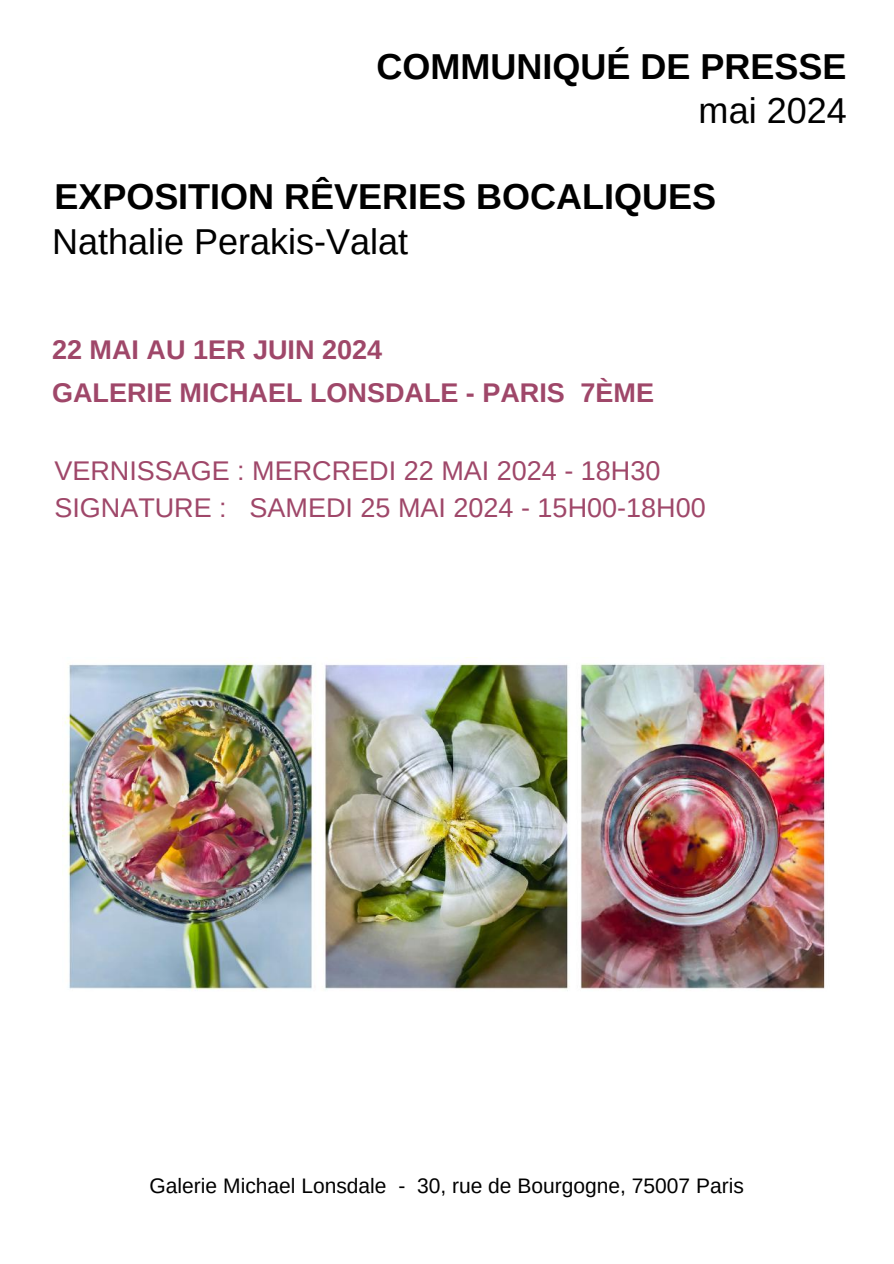
<style>
.page{position:relative;width:894px;height:1264px;background:#fff}
.page>*{position:absolute;margin:0;border:0;box-sizing:border-box;transform-origin:0 0}
.t1{font:700 36px "Arimo";color:#000}
.t2{font:36px "Arimo";color:#000}
.t3{font:27px/37.2px "Arimo";color:#9f4769}
.t4{font:700 27px "Arimo";color:#9f4769}
.t5{font:21px "Arimo";color:#000}
</style>
<div class="page">
<img style="left:62px;top:657px;width:763px;height:334px">
<h1 class="t1" style="left:376px;top:46px;width:471px">COMMUNIQUÉ DE PRESSE</h1>
<h1 class="t2" style="left:698px;top:90px;width:150px">mai 2024</h1>
<h1 class="t1" style="left:54px;top:176px;width:663px">EXPOSITION RÊVERIES BOCALIQUES</h1>
<h1 class="t2" style="left:52px;top:222px;width:357px">Nathalie Perakis-Valat</h1>
<p class="t4" style="left:52px;top:335px;width:331px">22 MAI AU 1ER JUIN 2024</p>
<p class="t4" style="left:52px;top:378px;width:603px">GALERIE MICHAEL LONSDALE - PARIS 7ÈME</p>
<p class="t3" style="left:54px;top:451px;width:652px">VERNISSAGE : MERCREDI 22 MAI 2024 - 18H30<br>SIGNATURE : SAMEDI 25 MAI 2024 - 15H00-18H00</p>
<p class="t5" style="left:149px;top:1174px;width:595px">Galerie Michael Lonsdale - 30, rue de Bourgogne, 75007 Paris</p>
</div>
